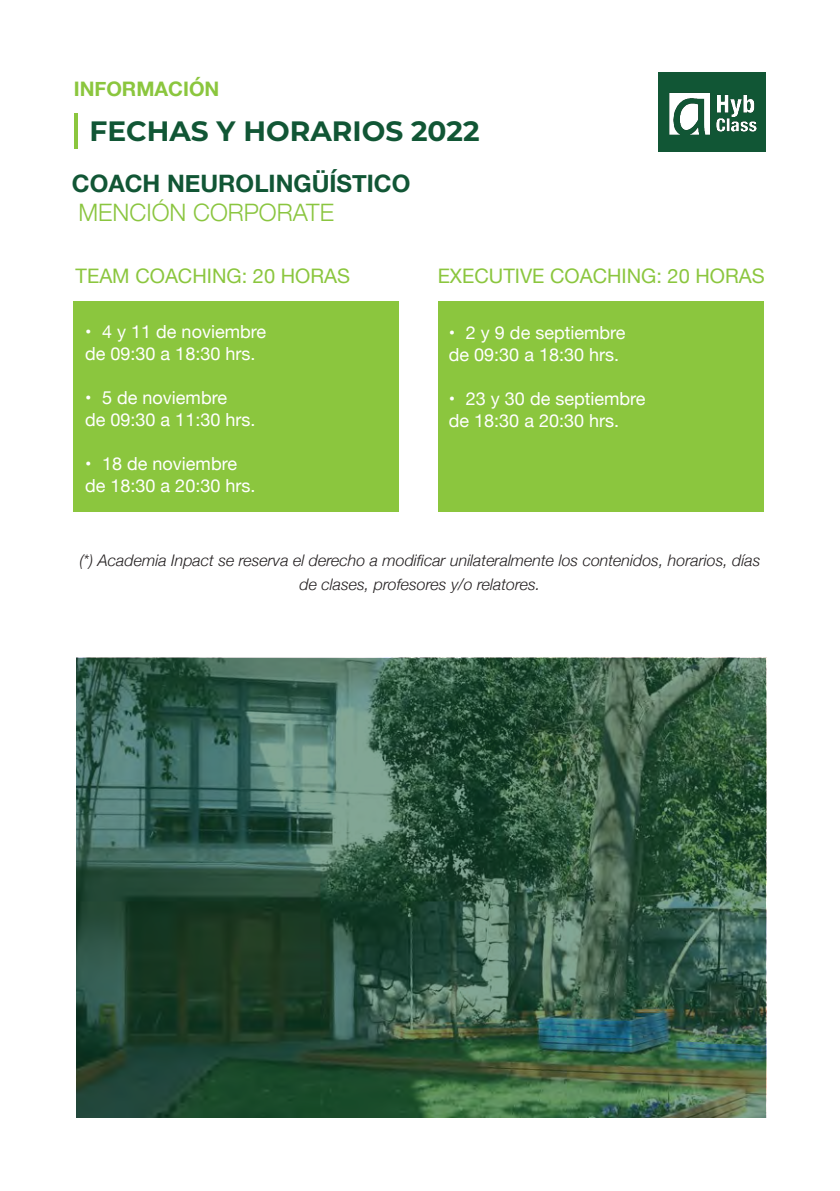
<style>
.page{position:relative;width:840px;height:1191px;background:#fff}
.page>*{position:absolute;margin:0;border:0;box-sizing:border-box;transform-origin:0 0}
.t1{font:700 28px "Montserrat";color:#115635}
.t2{font:700 24px "Helvetica Neue";color:#115635}
.t3{font:300 24px "Helvetica Neue";color:#8ac53f}
.t4{font:20px "Helvetica Neue";color:#8bc63e}
.t5{font:700 20px "Helvetica Neue";color:#8bc63e}
.Estilo_de_párrafo_vi{font:18px "Helvetica Neue";color:#fff}
.Estilo_de_párrafo_vi-2{font:italic 300 16px/24px "Helvetica Neue";color:#231f20;text-align:center}
</style>
<div class="page">
<div style="left:73px;top:302px;width:325px;height:210px;background:#8bc63e"></div>
<div style="left:437px;top:302px;width:326px;height:210px;background:#8bc63e"></div>
<hr style="left:74px;top:113px;width:3px;height:36px;background:#8bc63e">
<div style="left:658px;top:72px;width:107px;height:80px;background:#115635"></div>
<img style="left:668px;top:89px;width:89px;height:48px">
<img style="left:77px;top:658px;width:688px;height:459px">
<p class="t5" style="left:74px;top:73px;width:147px">INFORMACIÓN</p>
<p class="t1" style="left:89px;top:110px;width:391px">FECHAS Y HORARIOS 2022</p>
<p class="t2" style="left:72px;top:165px;width:340px">COACH NEUROLINGÜÍSTICO</p>
<p class="t3" style="left:78px;top:193px;width:257px">MENCIÓN CORPORATE</p>
<p class="t4" style="left:76px;top:261px;width:276px">TEAM COACHING: 20 HORAS</p>
<p class="t4" style="left:437px;top:261px;width:328px">EXECUTIVE COACHING: 20 HORAS</p>
<p class="Estilo_de_párrafo_vi" style="left:85px;top:318px;width:182px">• 4 y 11 de noviembre</p>
<p class="Estilo_de_párrafo_vi" style="left:85px;top:340px;width:172px">de 09:30 a 18:30 hrs.</p>
<p class="Estilo_de_párrafo_vi" style="left:85px;top:384px;width:143px">• 5 de noviembre</p>
<p class="Estilo_de_párrafo_vi" style="left:85px;top:406px;width:172px">de 09:30 a 11:30 hrs.</p>
<p class="Estilo_de_párrafo_vi" style="left:85px;top:450px;width:153px">• 18 de noviembre</p>
<p class="Estilo_de_párrafo_vi" style="left:85px;top:472px;width:172px">de 18:30 a 20:30 hrs.</p>
<p class="Estilo_de_párrafo_vi" style="left:448px;top:320px;width:178px">• 2 y 9 de septiembre</p>
<p class="Estilo_de_párrafo_vi" style="left:448px;top:342px;width:172px">de 09:30 a 18:30 hrs.</p>
<p class="Estilo_de_párrafo_vi" style="left:448px;top:386px;width:198px">• 23 y 30 de septiembre</p>
<p class="Estilo_de_párrafo_vi" style="left:448px;top:408px;width:172px">de 18:30 a 20:30 hrs.</p>
<p class="Estilo_de_párrafo_vi-2" style="left:79px;top:547px;width:682px">(*) Academia Inpact se reserva el derecho a modificar unilateralmente los contenidos, horarios, días de clases, profesores y/o relatores.</p>
</div>
